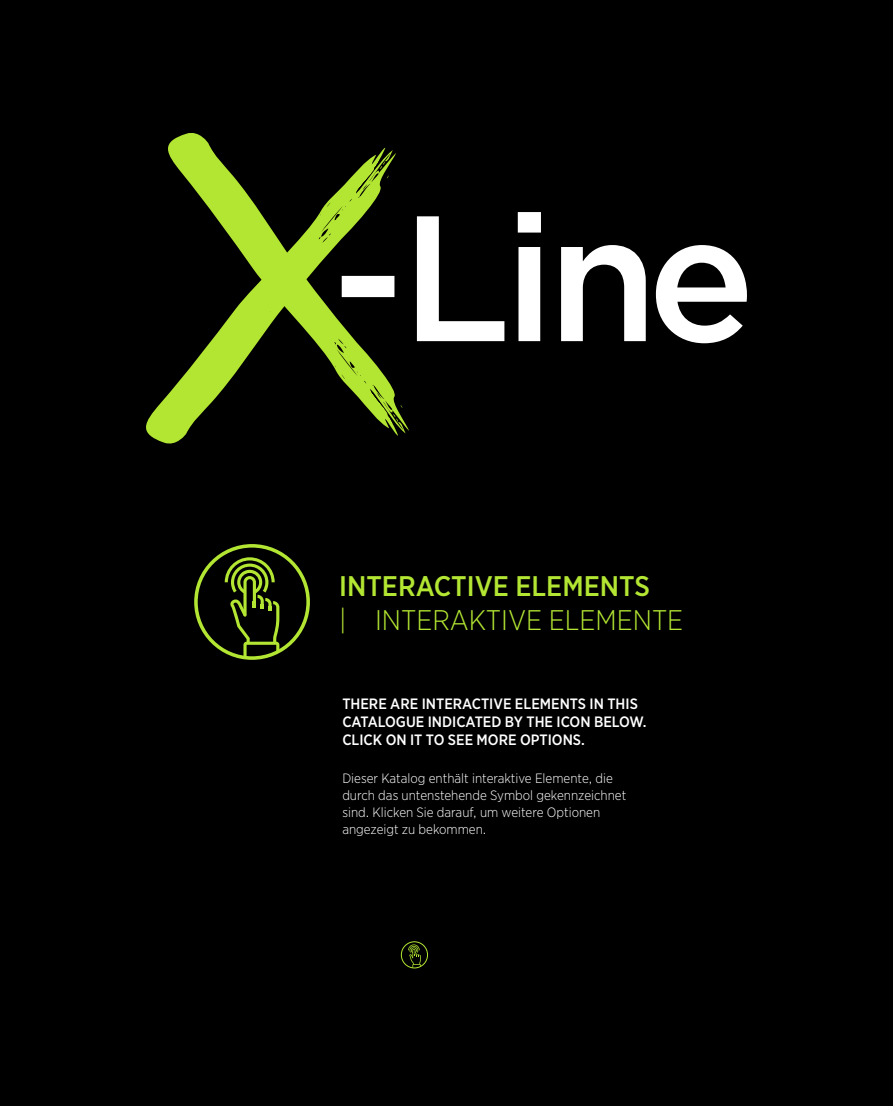
<style>
.page{position:relative;width:893px;height:1106px;background:#000}
.page>*{position:absolute;margin:0;border:0;box-sizing:border-box;transform-origin:0 0}
.t1{font:300 28.35px "Gotham Narrow";color:#b3e633}
.t2{font:500 28.35px "Gotham Narrow";color:#b3e633}
.t3{font:500 15px/18px "Gotham Narrow";color:#fff}
.t4{font:300 13.5px/16.8px "Gotham Narrow";color:#fff}
</style>
<div class="page">
<div style="left:194px;top:544px;width:116px;height:116px;border:4px solid #b3e633;border-radius:50%"></div>
<svg style="left:225px;top:557px;width:54px;height:100px"></svg>
<svg style="left:146px;top:404px;width:38px;height:40px"></svg>
<svg style="left:160px;top:133px;width:249px;height:304px"></svg>
<svg style="left:393px;top:405px;width:9px;height:18px"></svg>
<svg style="left:342px;top:212px;width:405px;height:131px"></svg>
<div style="left:401px;top:941px;width:27px;height:27px;border:1px solid #b3e633;border-radius:50%"></div>
<svg style="left:408px;top:944px;width:13px;height:23px"></svg>
<h1 class="t2" style="left:339px;top:568px;width:312px">INTERACTIVE ELEMENTS</h1>
<h1 class="t1" style="left:339px;top:602px;width:346px">| INTERAKTIVE ELEMENTE</h1>
<p class="t3" style="left:342px;top:694px;width:306px">THERE ARE INTERACTIVE ELEMENTS IN THIS<br>CATALOGUE INDICATED BY THE ICON BELOW.<br>CLICK ON IT TO SEE MORE OPTIONS.</p>
<p class="t4" style="left:342px;top:769px;width:286px">Dieser Katalog enthält interaktive Elemente, die durch das untenstehende Symbol gekennzeichnet sind. Klicken Sie darauf, um weitere Optionen angezeigt zu bekommen.</p>
</div>
